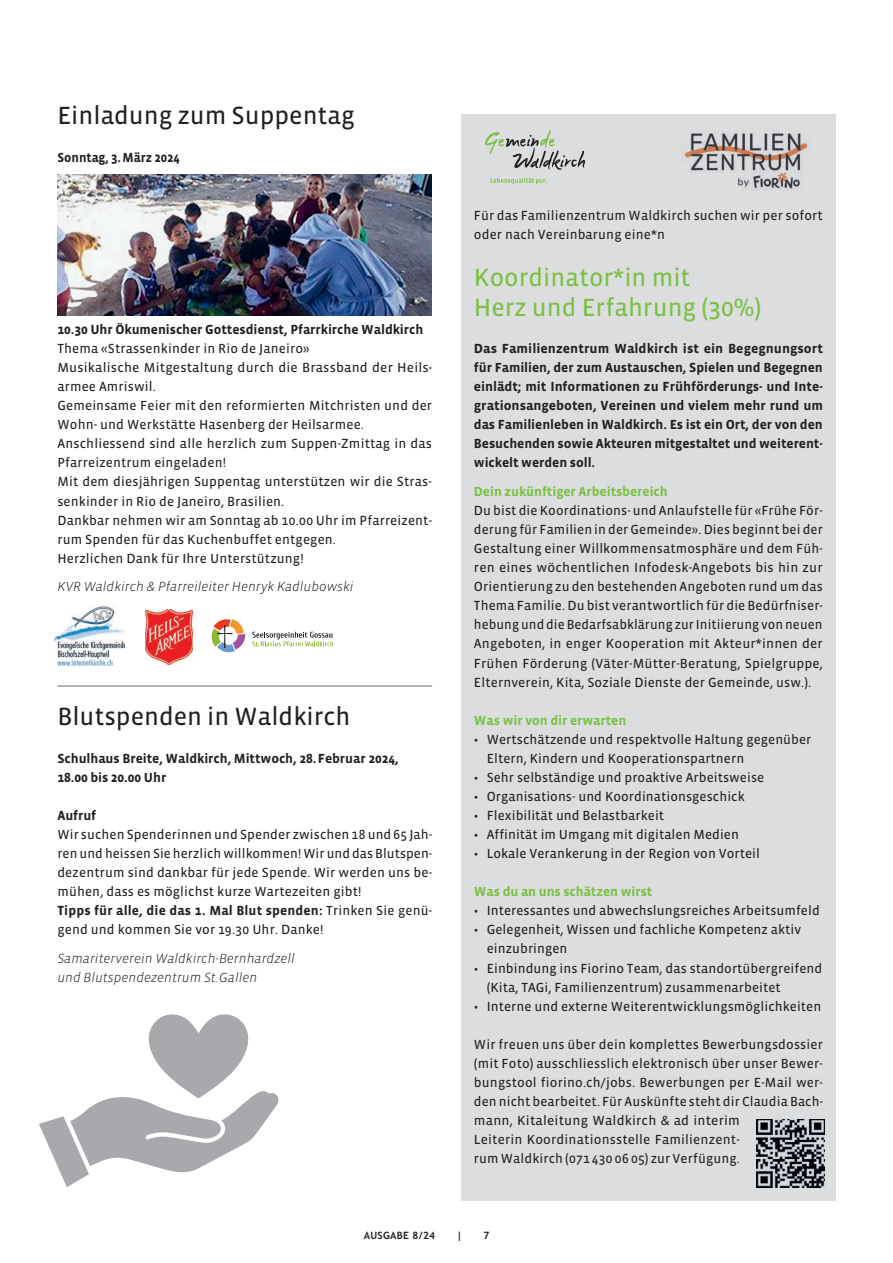
<style>
.page{position:relative;width:893px;height:1263px;background:#fff}
.page>*{position:absolute;margin:0;border:0;box-sizing:border-box;transform-origin:0 0}
.t1{font:25.5px "Vista Sans Reg";color:#231f20}
.t2{font:25.5px/30px "Vista Sans Reg";color:#79c142}
.t3{font:13.5px/19px "Vista Sans Reg";letter-spacing:.01em;color:#231f20}
.t4{font:700 13.5px/19px "Vista Sans";letter-spacing:-.005em;color:#231f20}
.t5{font:italic 300 13.5px/19px "Vista Sans";color:#231f20}
.t6{font:700 13.5px "Vista Sans";letter-spacing:-.005em;color:#79c142}
.t7{font:700 13.5px "Vista Sans";letter-spacing:-.005em;color:#231f20;scale:.95 1}
.t8{font:700 10.2px "Trebuchet MS";letter-spacing:.03em;color:#231f20}
.s1{font-family:"Vista Sans Reg";font-weight:400}
</style>
<div class="page">
<hr style="left:57px;top:686px;width:375px;height:1px;background:#6c6d70">
<img style="left:57px;top:175px;width:375px;height:140px">
<img style="left:145px;top:609px;width:48px;height:55px">
<img style="left:55px;top:606px;width:69px;height:59px">
<svg style="left:252px;top:632px;width:81px;height:14px"></svg>
<svg style="left:211px;top:619px;width:34px;height:34px"></svg>
<div style="left:461px;top:115px;width:375px;height:1086px;background:#dcdddf"></div>
<svg style="left:485px;top:130px;width:101px;height:40px"></svg>
<svg style="left:490px;top:178px;width:57px;height:6px"></svg>
<img style="left:684px;top:133px;width:124px;height:57px">
<img style="left:757px;top:1119px;width:68px;height:68px">
<svg style="left:39px;top:1014px;width:240px;height:173px"></svg>
<h1 class="t1" style="left:57px;top:103px;width:299px">Einladung zum Suppentag</h1>
<p class="t7" style="left:57px;top:151px;width:131px">Sonntag, 3.März 2024</p>
<p class="t4" style="left:57px;top:320px;width:367px">10.30 Uhr Ökumenischer Gottesdienst, Pfarrkirche Waldkirch</p>
<p class="t3" style="left:57px;top:339px;width:376px">Thema «Strassenkinder in Rio de Janeiro»<br>Musikalische Mitgestaltung durch die Brassband der Heils&shy;armee Amriswil.<br>Gemeinsame Feier mit den reformierten Mitchristen und der Wohn- und Werkstätte Hasenberg der Heilsarmee.<br>Anschliessend sind alle herzlich zum Suppen-Zmittag in das Pfarreizentrum eingeladen!<br>Mit dem diesjährigen Suppentag unterstützen wir die Stras&shy;senkinder in Rio de Janeiro, Brasilien.<br>Dankbar nehmen wir am Sonntag ab 10.00 Uhr im Pfarreizent&shy;rum Spenden für das Kuchenbuffet entgegen.<br>Herzlichen Dank für Ihre Unterstützung!</p>
<p class="t5" style="left:57px;top:577px;width:298px">KVR Waldkirch &amp; Pfarreileiter Henryk Kadlubowski</p>
<h1 class="t1" style="left:57px;top:703px;width:295px">Blutspenden in Waldkirch</h1>
<p class="t4" style="left:57px;top:749px;width:343px">Schulhaus Breite, Waldkirch, Mittwoch, 28.Februar 2024,<br>18.00 bis 20.00 Uhr</p>
<p class="t4" style="left:57px;top:806px;width:40px">Aufruf</p>
<p class="t3" style="left:57px;top:825px;width:376px;text-align:justify">Wir suchen Spenderinnen und Spender zwischen 18 und 65 Jah&shy;ren und heissen Sie herzlich willkommen! Wir und das Blutspen&shy;dezentrum sind dankbar für jede Spende. Wir werden uns be&shy;mühen, dass es möglichst kurze Wartezeiten gibt!</p>
<p class="t4" style="left:57px;top:901px;width:376px">Tipps für alle, die das 1. Mal Blut spenden: <span class="s1">Trinken Sie genü-</span></p>
<p class="t3" style="left:57px;top:920px;width:268px">gend und kommen Sie vor 19.30 Uhr. Danke!</p>
<p class="t5" style="left:57px;top:949px;width:239px">Samariterverein Waldkirch-Bernhardzell und Blutspendezentrum St.Gallen</p>
<p class="t3" style="left:474px;top:206px;width:350px">Für das Familienzentrum Waldkirch suchen wir per sofort oder nach Vereinbarung eine*n</p>
<h1 class="t2" style="left:474px;top:263px;width:289px">Koordinator*in mit<br>Herz und Erfahrung (30%)</h1>
<p class="t4" style="left:474px;top:339px;width:351px;text-align:justify">Das Familienzentrum Waldkirch ist ein Begegnungsort für Familien, der zum Austauschen, Spielen und Begegnen einlädt; mit Informationen zu Frühförderungs- und Inte&shy;grationsangeboten, Vereinen und vielem mehr rund um das Familienleben in Waldkirch. Es ist ein Ort, der von den Besuchenden sowie Akteuren mitgestaltet und weiterent&shy;wickelt werden soll.</p>
<p class="t6" style="left:474px;top:485px;width:195px">Dein zukünftiger Arbeitsbereich</p>
<p class="t3" style="left:474px;top:501px;width:350px;text-align:justify">Du bist die Koordinations- und Anlaufstelle für «Frühe För&shy;derung für Familien in der Gemeinde». Dies beginnt bei der Gestaltung einer Willkommensatmosphäre und dem Füh&shy;ren eines wöchentlichen Infodesk-Angebots bis hin zur Orientierung zu den bestehenden Angeboten rund um das Thema Familie. Du bist verantwortlich für die Bedürfniser&shy;hebung und die Bedarfsabklärung zur Initiierung von neuen Angeboten, in enger Kooperation mit Akteur*innen der Frühen Förderung (Väter-Mütter-Beratung, Spielgruppe, Elternverein, Kita, Soziale Dienste der Gemeinde, usw.).</p>
<p class="t6" style="left:474px;top:713px;width:154px">Was wir von dir erwarten</p>
<p class="t3" style="left:487px;top:730px;width:326px;text-indent:-13px">• Wertschätzende und respektvolle Haltung gegenüber<br>Eltern, Kindern und Kooperationspartnern</p>
<p class="t3" style="left:474px;top:768px;width:292px">• Sehr selbständige und proaktive Arbeitsweise</p>
<p class="t3" style="left:474px;top:787px;width:272px">• Organisations- und Koordinationsgeschick</p>
<p class="t3" style="left:474px;top:806px;width:192px">• Flexibilität und Belastbarkeit</p>
<p class="t3" style="left:474px;top:825px;width:267px">• Affinität im Umgang mit digitalen Medien</p>
<p class="t3" style="left:474px;top:844px;width:287px">• Lokale Verankerung in der Region von Vorteil</p>
<p class="t6" style="left:474px;top:885px;width:180px">Was du an uns schätzen wirst</p>
<p class="t3" style="left:474px;top:901px;width:347px">• Interessantes und abwechslungsreiches Arbeitsumfeld</p>
<p class="t3" style="left:487px;top:920px;width:316px;text-indent:-13px">• Gelegenheit, Wissen und fachliche Kompetenz aktiv einzubringen</p>
<p class="t3" style="left:487px;top:959px;width:337px;text-indent:-13px">• Einbindung ins Fiorino Team, das standortübergreifend (Kita, TAGi, Familienzentrum) zusammenarbeitet</p>
<p class="t3" style="left:474px;top:997px;width:349px">• Interne und externe Weiterentwicklungsmöglichkeiten</p>
<p class="t3" style="left:474px;top:1035px;width:351px">Wir freuen uns über dein komplettes Bewerbungsdossier (mit Foto) ausschliesslich elektronisch über unser Bewer&shy;bungstool fiorino.ch/jobs. Bewerbungen per E-Mail wer&shy;den nicht bearbeitet. Für Auskünfte steht dir Claudia Bach&shy;mann, Kitaleitung Waldkirch &amp; ad interim<br>Leiterin Koordinationsstelle Familienzent-<br>rum Waldkirch (071 430 06 05) zur Verfügung.</p>
<p class="t8" style="left:364px;top:1229px;width:73px">AUSGABE 8/24</p>
<p class="t8" style="left:456px;top:1229px;width:7px">|</p>
<p class="t8" style="left:483px;top:1229px;width:7px">7</p>
</div>
